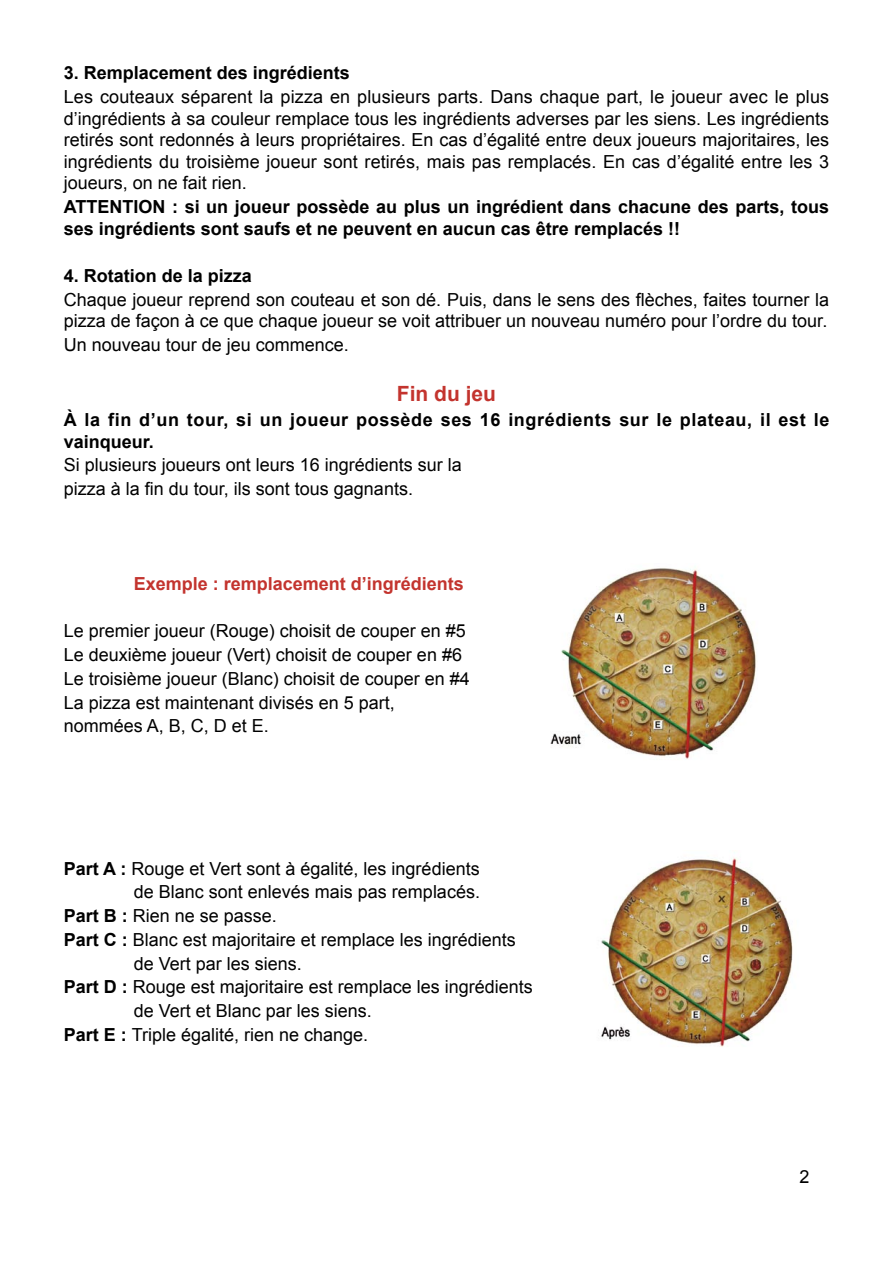
<style>
.page{position:relative;width:893px;height:1263px;background:#fff}
.page>*{position:absolute;margin:0;border:0;box-sizing:border-box;transform-origin:0 0}
.t1{font:700 21px "Arial";color:#c3342e}
.t2{font:18px/21.6px "Arial";color:#000}
.t3{font:700 18px/21.6px "Arial";color:#000}
.t4{font:700 18px/21.6px "Arial";letter-spacing:.035em;color:#000}
.t5{font:700 18px "Arial";color:#c3342e}
.s1{font-weight:700}
</style>
<div class="page">
<img style="left:550px;top:568px;width:207px;height:191px">
<img style="left:601px;top:858px;width:192px;height:189px">
<p class="t3" style="left:64px;top:63px;width:288px">3. Remplacement des ingrédients</p>
<p class="t2" style="left:64px;top:86px;width:767px;text-align:justify">Les couteaux séparent la pizza en plusieurs parts. Dans chaque part, le joueur avec le plus d’ingrédients à sa couleur remplace tous les ingrédients adverses par les siens. Les ingrédients retirés sont redonnés à leurs propriétaires. En cas d’égalité entre deux joueurs majoritaires, les ingrédients du troisième joueur sont retirés, mais pas remplacés. En cas d’égalité entre les 3 joueurs, on ne fait rien.</p>
<p class="t3" style="left:64px;top:197px;width:767px">ATTENTION : si un joueur possède au plus un ingrédient dans chacune des parts, tous ses ingrédients sont saufs et ne peuvent en aucun cas être remplacés !!</p>
<p class="t3" style="left:64px;top:266px;width:190px">4. Rotation de la pizza</p>
<p class="t2" style="left:64px;top:289px;width:767px">Chaque joueur reprend son couteau et son dé. Puis, dans le sens des flèches, faites tourner la pizza de façon à ce que chaque joueur se voit attribuer un nouveau numéro pour l’ordre du tour.</p>
<p class="t2" style="left:64px;top:334px;width:287px">Un nouveau tour de jeu commence.</p>
<p class="t1" style="left:397px;top:380px;width:101px">Fin du jeu</p>
<p class="t4" style="left:64px;top:409px;width:767px">À la fin d’un tour, si un joueur possède ses 16 ingrédients sur le plateau, il est le vainqueur.</p>
<p class="t2" style="left:64px;top:453px;width:400px;line-height:23.7px">Si plusieurs joueurs ont leurs 16 ingrédients sur la pizza à la fin du tour, ils sont tous gagnants.</p>
<p class="t5" style="left:134px;top:572px;width:332px">Exemple : remplacement d’ingrédients</p>
<p class="t2" style="left:64px;top:619px;width:408px;line-height:23.7px">Le premier joueur (Rouge) choisit de couper en #5<br>Le deuxième joueur (Vert) choisit de couper en #6<br>Le troisième joueur (Blanc) choisit de couper en #4<br>La pizza est maintenant divisés en 5 part, nommées A, B, C, D et E.</p>
<p class="t2" style="left:64px;top:858px;width:417px"><span class="s1">Part A :</span> Rouge et Vert sont à égalité, les ingrédients</p>
<p class="t2" style="left:134px;top:881px;width:348px">de Blanc sont enlevés mais pas remplacés.</p>
<p class="t2" style="left:64px;top:905px;width:215px"><span class="s1">Part B :</span> Rien ne se passe.</p>
<p class="t2" style="left:64px;top:929px;width:454px"><span class="s1">Part C :</span> Blanc est majoritaire et remplace les ingrédients</p>
<p class="t2" style="left:134px;top:953px;width:170px">de Vert par les siens.</p>
<p class="t2" style="left:64px;top:976px;width:471px"><span class="s1">Part D :</span> Rouge est majoritaire est remplace les ingrédients</p>
<p class="t2" style="left:134px;top:1000px;width:240px">de Vert et Blanc par les siens.</p>
<p class="t2" style="left:64px;top:1024px;width:306px"><span class="s1">Part E :</span> Triple égalité, rien ne change.</p>
<p class="t2" style="left:799px;top:1166px;width:12px">2</p>
</div>
